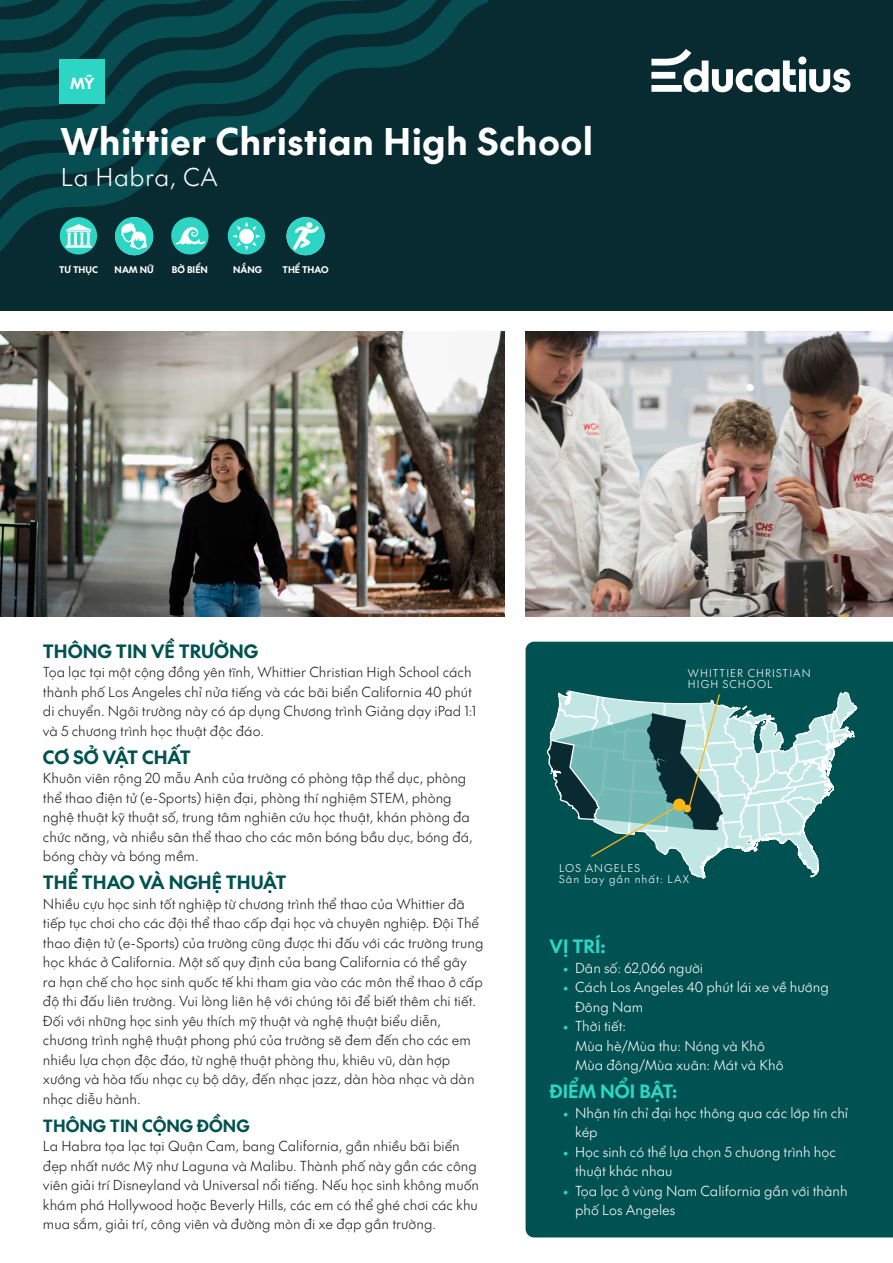
<style>
.page{position:relative;width:893px;height:1263px;background:#fff}
.page>*{position:absolute;margin:0;border:0;box-sizing:border-box;transform-origin:0 0}
.t1{font:36px "SVN The Future Bold";letter-spacing:.025em;color:#fff}
.t2{font:24px "SVN The Future Light";letter-spacing:.025em;color:#fff}
.School_profile{font:18px "SVN The Future Bold";color:#005151}
.Small_title_1{font:18px "SVN The Future Bold";color:#2cd5c4}
.School_profile-2{font:16.5px "SVN The Future Bold";color:#005151}
.t3{font:15px "SVN The Future Bold";color:#fff}
.School_profile-3{font:13.5px/19.5px "SVN The Future Light";color:#231f20}
.t4{font:13.5px/19.5px "SVN The Future Light";color:#fff}
.School_state_green{font:10.5px/10.8px "SVN The Future Light";letter-spacing:.1em;color:#fff}
.t5{font:9px "SVN The Future Bold";color:#fff}
.s1{font-family:"The Future";font-weight:300;color:#2cd5c4}
</style>
<div class="page">
<div style="left:0;top:0;width:893px;height:310px;background:#072b31"></div>
<svg style="left:0;top:0;width:487px;height:256px"></svg>
<img style="left:0;top:332px;width:504px;height:285px">
<div style="left:60px;top:60px;width:45px;height:44px;background:#2cd5c4"></div>
<div style="left:526px;top:642px;width:367px;height:595px;background:#005151"></div>
<svg style="left:651px;top:49px;width:199px;height:43px"></svg>
<img style="left:526px;top:332px;width:367px;height:285px">
<img style="left:228px;top:217px;width:37px;height:37px;border-radius:19px">
<img style="left:115px;top:217px;width:38px;height:38px;border-radius:19px">
<img style="left:286px;top:217px;width:39px;height:38px;border-radius:19px">
<img style="left:60px;top:217px;width:37px;height:37px;border-radius:19px">
<img style="left:171px;top:217px;width:38px;height:37px;border-radius:19px">
<svg style="left:546px;top:686px;width:312px;height:212px;background:#57908e"></svg>
<p class="t3" style="left:70px;top:71px;width:26px">MỸ</p>
<p class="t1" style="left:61px;top:112px;width:534px">Whittier Christian High School</p>
<p class="t2" style="left:61px;top:159px;width:159px">La Habra, CA</p>
<p class="t5" style="left:59px;top:262px;width:40px">TƯ THỤC</p>
<p class="t5" style="left:115px;top:262px;width:41px">NAM NỮ</p>
<p class="t5" style="left:172px;top:262px;width:37px">BỜ BIỂN</p>
<p class="t5" style="left:233px;top:262px;width:30px">NẮNG</p>
<p class="t5" style="left:283px;top:262px;width:48px">THỂ THAO</p>
<p class="School_profile" style="left:43px;top:637px;width:217px">THÔNG TIN VỀ TRƯỜNG</p>
<p class="School_profile-3" style="left:43px;top:662px;width:435px">Tọa lạc tại một cộng đồng yên tĩnh, Whittier Christian High School cách thành phố Los Angeles chỉ nửa tiếng và các bãi biển California 40 phút di chuyển. Ngôi trường này có áp dụng Chương trình Giảng dạy iPad 1:1 và 5 chương trình học thuật độc đáo.</p>
<p class="School_profile" style="left:43px;top:743px;width:149px">CƠ SỞ VẬT CHẤT</p>
<p class="School_profile-3" style="left:43px;top:768px;width:431px">Khuôn viên rộng 20 mẫu Anh của trường có phòng tập thể dục, phòng thể thao điện tử (e-Sports) hiện đại, phòng thí nghiệm STEM, phòng nghệ thuật kỹ thuật số, trung tâm nghiên cứu học thuật, khán phòng đa chức năng, và nhiều sân thể thao cho các môn bóng bầu dục, bóng đá, bóng chày và bóng mềm.</p>
<p class="School_profile" style="left:43px;top:868px;width:245px">THỂ THAO VÀ NGHỆ THUẬT</p>
<p class="School_profile-3" style="left:43px;top:893px;width:442px">Nhiều cựu học sinh tốt nghiệp từ chương trình thể thao của Whittier đã tiếp tục chơi cho các đội thể thao cấp đại học và chuyên nghiệp. Đội Thể thao điện tử (e-Sports) của trường cũng được thi đấu với các trường trung học khác ở California. Một số quy định của bang California có thể gây ra hạn chế cho học sinh quốc tế khi tham gia vào các môn thể thao ở cấp độ thi đấu liên trường. Vui lòng liên hệ với chúng tôi để biết thêm chi tiết.</p>
<p class="School_profile-3" style="left:43px;top:1010px;width:433px">Đối với những học sinh yêu thích mỹ thuật và nghệ thuật biểu diễn, chương trình nghệ thuật phong phú của trường sẽ đem đến cho các em nhiều lựa chọn độc đáo, từ nghệ thuật phòng thu, khiêu vũ, dàn hợp xướng và hòa tấu nhạc cụ bộ dây, đến nhạc jazz, dàn hòa nhạc và dàn nhạc diễu hành.</p>
<p class="School_profile-2" style="left:43px;top:1112px;width:208px">THÔNG TIN CỘNG ĐỒNG</p>
<p class="School_profile-3" style="left:43px;top:1136px;width:438px">La Habra tọa lạc tại Quận Cam, bang California, gần nhiều bãi biển đẹp nhất nước Mỹ như Laguna và Malibu. Thành phố này gần các công viên giải trí Disneyland và Universal nổi tiếng. Nếu học sinh không muốn khám phá Hollywood hoặc Beverly Hills, các em có thể ghé chơi các khu mua sắm, giải trí, công viên và đường mòn đi xe đạp gần trường.</p>
<p class="School_state_green" style="left:688px;top:667px;width:124px">WHITTIER CHRISTIAN<br>HIGH SCHOOL</p>
<p class="School_state_green" style="left:559px;top:862px;width:82px">LOS ANGELES</p>
<p class="School_state_green" style="left:559px;top:873px;width:131px">Sân bay gần nhất: LAX</p>
<p class="Small_title_1" style="left:550px;top:932px;width:58px">VỊ TRÍ:</p>
<p class="t4" style="left:562px;top:957px;width:142px"><span class="s1">•</span> Dân số: 62,066 người</p>
<p class="t4" style="left:575px;top:977px;width:255px;text-indent:-13px"><span class="s1">•</span> Cách Los Angeles 40 phút lái xe về hướng<br>Đông Nam</p>
<p class="t4" style="left:575px;top:1016px;width:210px;text-indent:-13px"><span class="s1">•</span> Thời tiết:<br>Mùa hè/Mùa thu: Nóng và Khô<br>Mùa đông/Mùa xuân: Mát và Khô</p>
<p class="Small_title_1" style="left:550px;top:1077px;width:129px">ĐIỂM NỔI BẬT:</p>
<p class="t4" style="left:575px;top:1102px;width:275px;text-indent:-13px"><span class="s1">•</span> Nhận tín chỉ đại học thông qua các lớp tín chỉ kép</p>
<p class="t4" style="left:575px;top:1141px;width:262px;text-indent:-13px"><span class="s1">•</span> Học sinh có thể lựa chọn 5 chương trình học thuật khác nhau</p>
<p class="t4" style="left:575px;top:1180px;width:274px;text-indent:-13px"><span class="s1">•</span> Tọa lạc ở vùng Nam California gần với thành phố Los Angeles</p>
</div>
